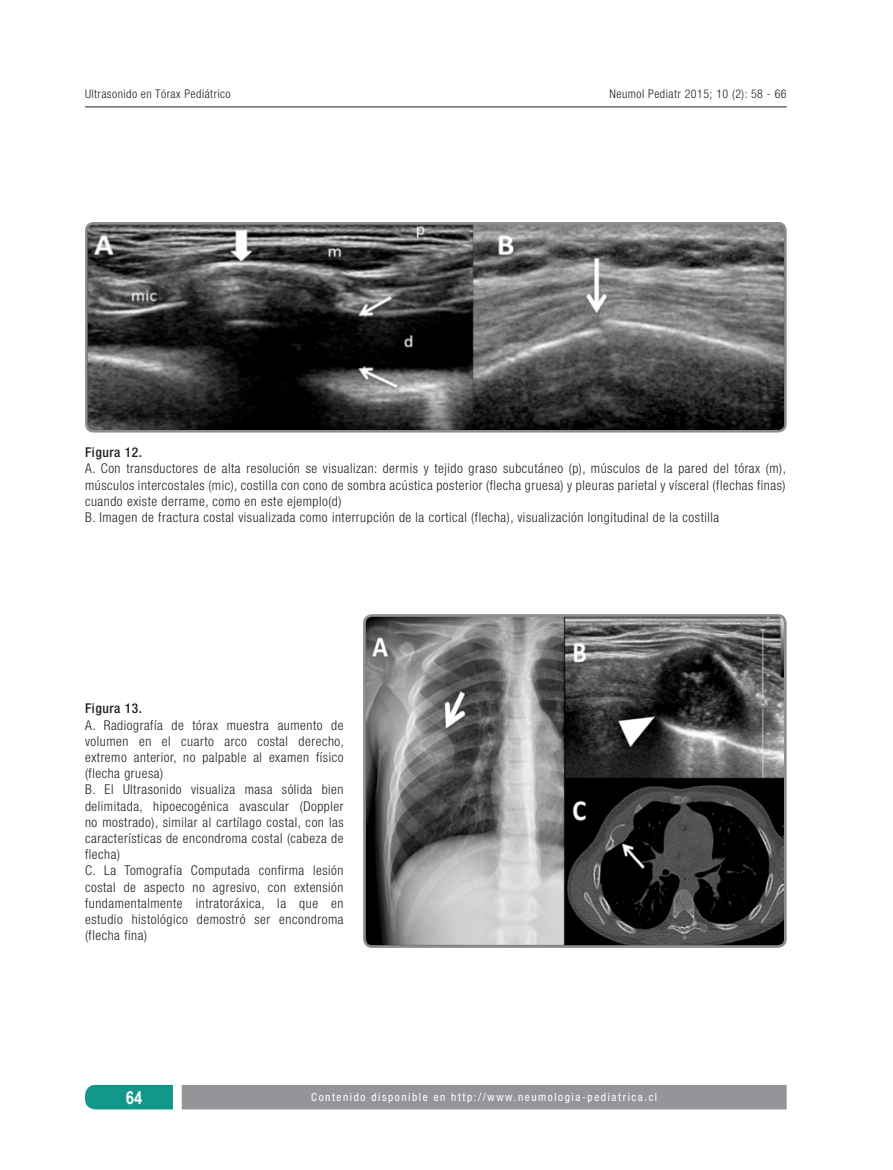
<style>
.page{position:relative;width:893px;height:1170px;background:#fff}
.page>*{position:absolute;margin:0;border:0;box-sizing:border-box;transform-origin:0 0}
.t1{font:700 18px "Arial Narrow";color:#fff}
.t2{font:300 condensed 13.5px/16.2px "Helvetica Neue";letter-spacing:.04em;color:#231f20}
.t3{font:500 condensed 13.5px "Helvetica Neue";letter-spacing:.04em;color:#231f20}
.t4{font:300 condensed 12px "Helvetica Neue";letter-spacing:.04em;color:#231f20}
.t5{font:condensed 11.25px "Helvetica Neue";letter-spacing:.14em;color:#fff}
</style>
<div class="page">
<div style="left:182px;top:1084px;width:605px;height:25px;background:#939598"></div>
<svg style="left:85px;top:1084px;width:88px;height:25px;background:#1f9c91"></svg>
<hr style="left:85px;top:107px;width:702px;height:1px;background:#231f20">
<img style="left:86px;top:226px;width:699px;height:205px">
<div style="left:85px;top:222px;width:702px;height:210px;border:3px solid #8c8f8f;border-radius:7px"></div>
<img style="left:364px;top:618px;width:421px;height:328px">
<div style="left:363px;top:614px;width:424px;height:333px;border:3px solid #8c8f8f;border-radius:8px"></div>
<p class="t4" style="left:85px;top:87px;width:147px">Ultrasonido en Tórax Pediátrico</p>
<p class="t4" style="left:609px;top:87px;width:179px">Neumol Pediatr 2015; 10 (2): 58 - 66</p>
<p class="t3" style="left:85px;top:444px;width:58px">Figura 12.</p>
<p class="t2" style="left:85px;top:460px;width:702px">A. Con transductores de alta resolución se visualizan: dermis y tejido graso subcutáneo (p), músculos de la pared del tórax (m), músculos intercostales (mic), costilla con cono de sombra acústica posterior (flecha gruesa) y pleuras parietal y vísceral (flechas finas) cuando existe derrame, como en este ejemplo(d)<br>B. Imagen de fractura costal visualizada como interrupción de la cortical (flecha), visualización longitudinal de la costilla</p>
<p class="t3" style="left:85px;top:700px;width:58px">Figura 13.</p>
<p class="t2" style="left:85px;top:716px;width:261px">A. Radiografía de tórax muestra aumento de volumen en el cuarto arco costal derecho, extremo anterior, no palpable al examen físico (flecha gruesa)<br>B. El Ultrasonido visualiza masa sólida bien delimitada, hipoecogénica avascular (Doppler no mostrado), similar al cartílago costal, con las características de encondroma costal (cabeza de flecha)<br>C. La Tomografía Computada confirma lesión costal de aspecto no agresivo, con extensión fundamentalmente intratoráxica, la que en estudio histológico demostró ser encondroma (flecha fina)</p>
<h1 class="t1" style="left:126px;top:1083px;width:18px">64</h1>
<p class="t5" style="left:311px;top:1090px;width:347px">Contenido disponible en http://www.neumologia-pediatrica.cl</p>
</div>
